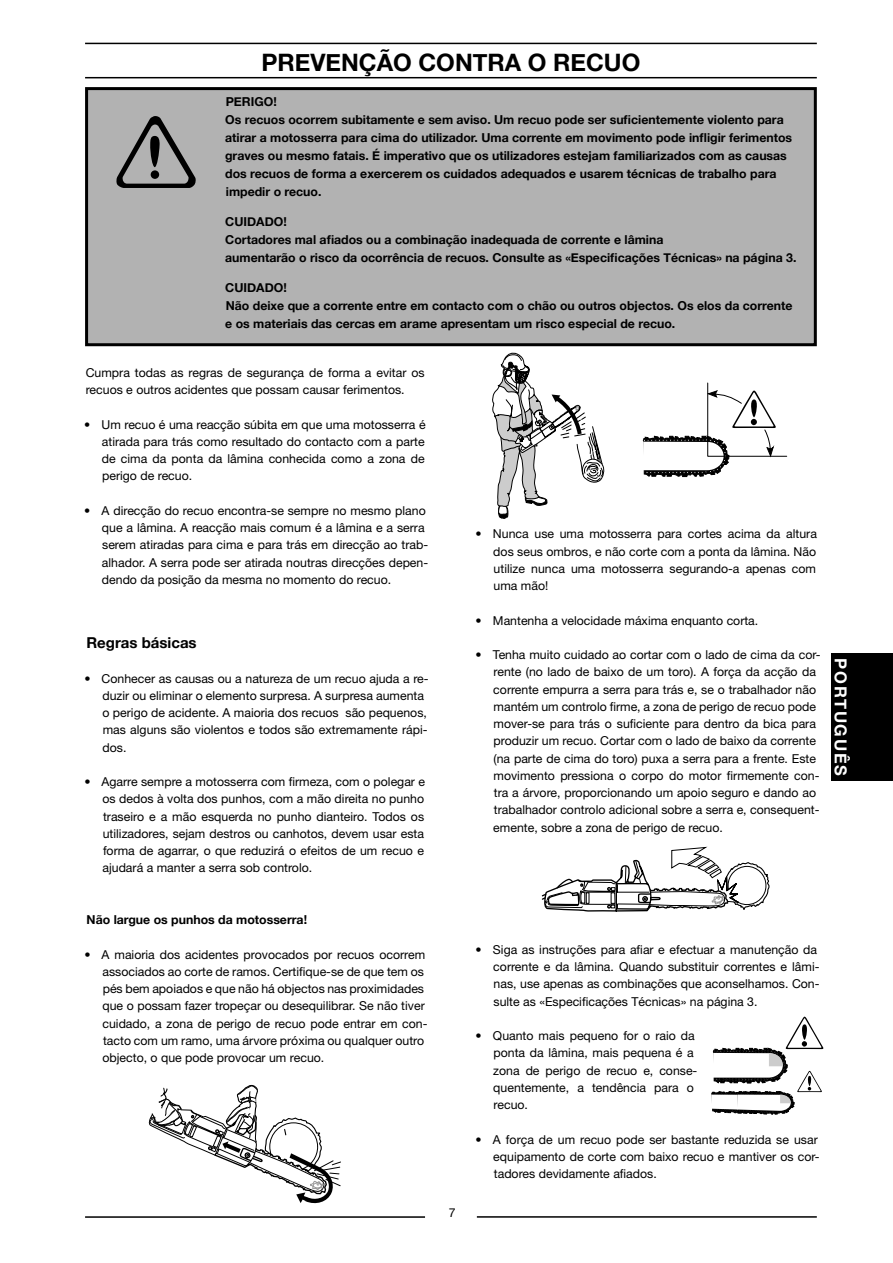
<style>
.page{position:relative;width:893px;height:1263px;background:#fff}
.page>*{position:absolute;margin:0;border:0;box-sizing:border-box;transform-origin:0 0}
.t1{font:700 24px "Helvetica Neue";color:#000}
.t2{font:700 16.5px "Helvetica Neue";letter-spacing:.1em;color:#fff}
.t3{font:700 15px "Helvetica Neue";color:#000}
.t4{font:12.3px/17.2px "Helvetica Neue";color:#000}
.t5{font:700 12.3px/18px "Helvetica Neue";color:#000}
</style>
<div class="page">
<div style="left:831px;top:653px;width:61px;height:127px;background:#000"></div>
<hr style="left:85px;top:1216px;width:340px;height:2px;background:#000">
<hr style="left:477px;top:1216px;width:339px;height:2px;background:#000">
<svg style="left:541px;top:847px;width:228px;height:65px"></svg>
<div style="left:87px;top:89px;width:728px;height:256px;background:#b2b2b2"></div>
<div style="left:85px;top:87px;width:731px;height:259px;border:3px solid #000"></div>
<svg style="left:116px;top:116px;width:80px;height:72px"></svg>
<div style="left:151px;top:170px;width:8px;height:9px;background:#000;border-radius:50%"></div>
<svg style="left:642px;top:383px;width:145px;height:94px"></svg>
<svg style="left:423px;top:42px;width:182px;height:477px"></svg>
<hr style="left:85px;top:43px;width:731px;height:1px;background:#000">
<hr style="left:85px;top:77px;width:731px;height:1px;background:#000">
<svg style="left:711px;top:1016px;width:112px;height:99px"></svg>
<svg style="left:148px;top:1085px;width:193px;height:119px"></svg>
<h1 class="t1" style="left:261px;top:47px;width:380px">PREVENÇÃO CONTRA O RECUO</h1>
<p class="t5" style="left:225px;top:92px;width:568px">PERIGO!<br>Os recuos ocorrem subitamente e sem aviso. Um recuo pode ser suficientemente violento para atirar a motosserra para cima do utilizador. Uma corrente em movimento pode infligir ferimentos graves ou mesmo fatais. É imperativo que os utilizadores estejam familiarizados com as causas dos recuos de forma a exercerem os cuidados adequados e usarem técnicas de trabalho para impedir o recuo.</p>
<p class="t5" style="left:225px;top:212px;width:572px">CUIDADO!<br>Cortadores mal afiados ou a combinação inadequada de corrente e lâmina<br>aumentarão o risco da ocorrência de recuos. Consulte as «Especificações Técnicas» na página 3.</p>
<p class="t5" style="left:225px;top:278px;width:569px">CUIDADO!<br>Não deixe que a corrente entre em contacto com o chão ou outros objectos. Os elos da corrente e os materiais das cercas em arame apresentam um risco especial de recuo.</p>
<p class="t4" style="left:86px;top:365px;width:340px">Cumpra todas as regras de segurança de forma a evitar os recuos e outros acidentes que possam causar ferimentos.</p>
<p class="t4" style="left:102px;top:417px;width:325px;text-align:justify;text-indent:-18px">• Um recuo é uma reacção súbita em que uma motosserra é atirada para trás como resultado do contacto com a parte de cima da ponta da lâmina conhecida como a zona de perigo de recuo.</p>
<p class="t4" style="left:102px;top:503px;width:328px;text-indent:-18px">• A direcção do recuo encontra-se sempre no mesmo plano que a lâmina. A reacção mais comum é a lâmina e a serra serem atiradas para cima e para trás em direcção ao trab&shy;alhador. A serra pode ser atirada noutras direcções depen&shy;dendo da posição da mesma no momento do recuo.</p>
<p class="t4" style="left:493px;top:526px;width:325px;text-align:justify;text-indent:-18px">• Nunca use uma motosserra para cortes acima da altura dos seus ombros, e não corte com a ponta da lâmina. Não utilize nunca uma motosserra segurando-a apenas com uma mão!</p>
<p class="t4" style="left:475px;top:613px;width:284px">• Mantenha a velocidade máxima enquanto corta.</p>
<p class="t4" style="left:493px;top:647px;width:329px;text-indent:-18px">• Tenha muito cuidado ao cortar com o lado de cima da cor&shy;rente (no lado de baixo de um toro). A força da acção da corrente empurra a serra para trás e, se o trabalhador não mantém um controlo firme, a zona de perigo de recuo pode mover-se para trás o suficiente para dentro da bica para produzir um recuo. Cortar com o lado de baixo da corrente (na parte de cima do toro) puxa a serra para a frente. Este movimento pressiona o corpo do motor firmemente con&shy;tra a árvore, proporcionando um apoio seguro e dando ao trabalhador controlo adicional sobre a serra e, consequent&shy;emente, sobre a zona de perigo de recuo.</p>
<p class="t3" style="left:86px;top:633px;width:112px">Regras básicas</p>
<p class="t4" style="left:102px;top:671px;width:327px;text-indent:-18px">• Conhecer as causas ou a natureza de um recuo ajuda a re&shy;duzir ou eliminar o elemento surpresa. A surpresa aumenta o perigo de acidente. A maioria dos recuos são pequenos, mas alguns são violentos e todos são extremamente rápi&shy;dos.</p>
<p class="t4" style="left:102px;top:774px;width:324px;text-align:justify;text-indent:-18px">• Agarre sempre a motosserra com firmeza, com o polegar e os dedos à volta dos punhos, com a mão direita no punho traseiro e a mão esquerda no punho dianteiro. Todos os utilizadores, sejam destros ou canhotos, devem usar esta forma de agarrar, o que reduzirá o efeitos de um recuo e ajudará a manter a serra sob controlo.</p>
<h2 class="t2" style="left:851px;top:658px;width:119px;rotate:90deg">PORTUGUÊS</h2>
<p class="t5" style="left:87px;top:910px;width:222px">Não largue os punhos da motosserra!</p>
<p class="t4" style="left:102px;top:947px;width:326px;text-indent:-18px">• A maioria dos acidentes provocados por recuos ocorrem associados ao corte de ramos. Certifique-se de que tem os pés bem apoiados e que não há objectos nas proximidades que o possam fazer tropeçar ou desequilibrar. Se não tiver cuidado, a zona de perigo de recuo pode entrar em con&shy;tacto com um ramo, uma árvore próxima ou qualquer outro objecto, o que pode provocar um recuo.</p>
<p class="t4" style="left:449px;top:1206px;width:8px">7</p>
<p class="t4" style="left:493px;top:942px;width:328px;text-indent:-18px">• Siga as instruções para afiar e efectuar a manutenção da corrente e da lâmina. Quando substituir correntes e lâmi&shy;nas, use apenas as combinações que aconselhamos. Con&shy;sulte as «Especificações Técnicas» na página 3.</p>
<p class="t4" style="left:493px;top:1028px;width:206px;text-indent:-18px">• Quanto mais pequeno for o raio da ponta da lâmina, mais pequena é a zona de perigo de recuo e, conse&shy;quentemente, a tendência para o recuo.</p>
<p class="t4" style="left:493px;top:1132px;width:328px;text-indent:-18px">• A força de um recuo pode ser bastante reduzida se usar equipamento de corte com baixo recuo e mantiver os cor&shy;tadores devidamente afiados.</p>
</div>
